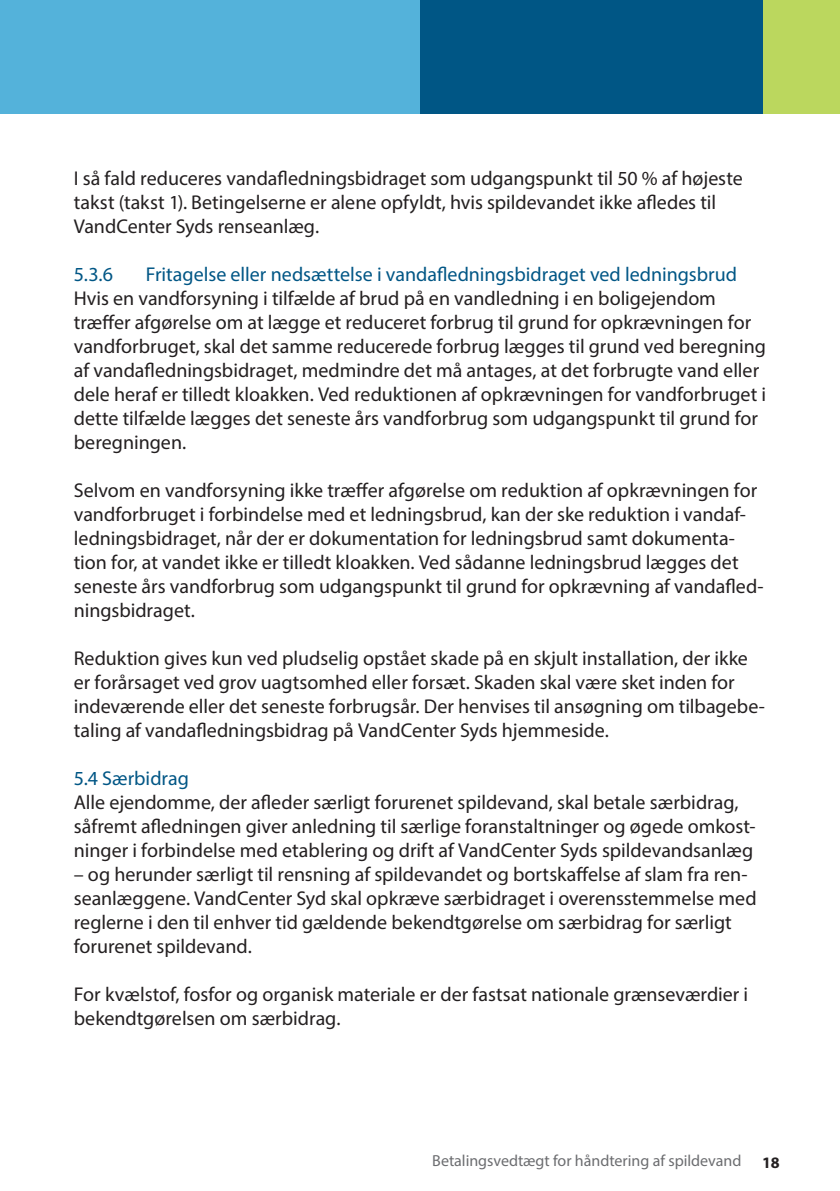
<style>
.page{position:relative;width:840px;height:1191px;background:#fff}
.page>*{position:absolute;margin:0;border:0;box-sizing:border-box;transform-origin:0 0}
.VCS_brød{font:20px/24px "Myriad Pro";color:#231f20}
.VCS_brød-2{font:20px "Myriad Pro";color:#005685}
.t1{font:16px "Myriad Pro";color:#6c6d70}
.t2{font:700 16px "Myriad Pro";color:#231f20}
</style>
<div class="page">
<div style="left:0;top:0;width:839px;height:113px;background:#54b2da"></div>
<div style="left:762px;top:0;width:77px;height:113px;background:#bbd75e"></div>
<div style="left:420px;top:0;width:342px;height:113px;background:#005685"></div>
<p class="VCS_brød" style="left:74px;top:166px;width:670px">I så fald reduceres vandafledningsbidraget som udgangspunkt til 50 % af højeste takst (takst 1). Betingelserne er alene opfyldt, hvis spildevandet ikke afledes til<br>VandCenter Syds renseanlæg.</p>
<p class="VCS_brød-2" style="left:74px;top:262px;width:41px">5.3.6</p>
<p class="VCS_brød-2" style="left:146px;top:262px;width:592px">Fritagelse eller nedsættelse i vandafledningsbidraget ved ledningsbrud</p>
<p class="VCS_brød" style="left:74px;top:286px;width:693px">Hvis en vandforsyning i tilfælde af brud på en vandledning i en boligejendom træffer afgørelse om at lægge et reduceret forbrug til grund for opkrævningen for vandforbruget, skal det samme reducerede forbrug lægges til grund ved beregning af vandafledningsbidraget, medmindre det må antages, at det forbrugte vand eller dele heraf er tilledt kloakken. Ved reduktionen af opkrævningen for vandforbruget i dette tilfælde lægges det seneste års vandforbrug som udgangspunkt til grund for beregningen.</p>
<p class="VCS_brød" style="left:74px;top:478px;width:691px">Selvom en vandforsyning ikke træffer afgørelse om reduktion af opkrævningen for vandforbruget i forbindelse med et ledningsbrud, kan der ske reduktion i vandaf&shy;ledningsbidraget, når der er dokumentation for ledningsbrud samt dokumenta&shy;tion for, at vandet ikke er tilledt kloakken. Ved sådanne ledningsbrud lægges det seneste års vandforbrug som udgangspunkt til grund for opkrævning af vandafled&shy;ningsbidraget.</p>
<p class="VCS_brød" style="left:74px;top:646px;width:692px">Reduktion gives kun ved pludselig opstået skade på en skjult installation, der ikke er forårsaget ved grov uagtsomhed eller forsæt. Skaden skal være sket inden for indeværende eller det seneste forbrugsår. Der henvises til ansøgning om tilbagebe&shy;taling af vandafledningsbidrag på VandCenter Syds hjemmeside.</p>
<p class="VCS_brød-2" style="left:74px;top:766px;width:117px">5.4 Særbidrag</p>
<p class="VCS_brød" style="left:74px;top:790px;width:683px">Alle ejendomme, der afleder særligt forurenet spildevand, skal betale særbidrag, såfremt afledningen giver anledning til særlige foranstaltninger og øgede omkost&shy;ninger i forbindelse med etablering og drift af VandCenter Syds spildevandsanlæg</p>
<p class="VCS_brød" style="left:74px;top:862px;width:684px">– og herunder særligt til rensning af spildevandet og bortskaffelse af slam fra ren&shy;seanlæggene. VandCenter Syd skal opkræve særbidraget i overensstemmelse med reglerne i den til enhver tid gældende bekendtgørelse om særbidrag for særligt forurenet spildevand.</p>
<p class="VCS_brød" style="left:74px;top:982px;width:675px">For kvælstof, fosfor og organisk materiale er der fastsat nationale grænseværdier i bekendtgørelsen om særbidrag.</p>
<p class="t1" style="left:432px;top:1150px;width:310px">Betalingsvedtægt for håndtering af spildevand</p>
<p class="t2" style="left:761px;top:1151px;width:19px">18</p>
</div>
